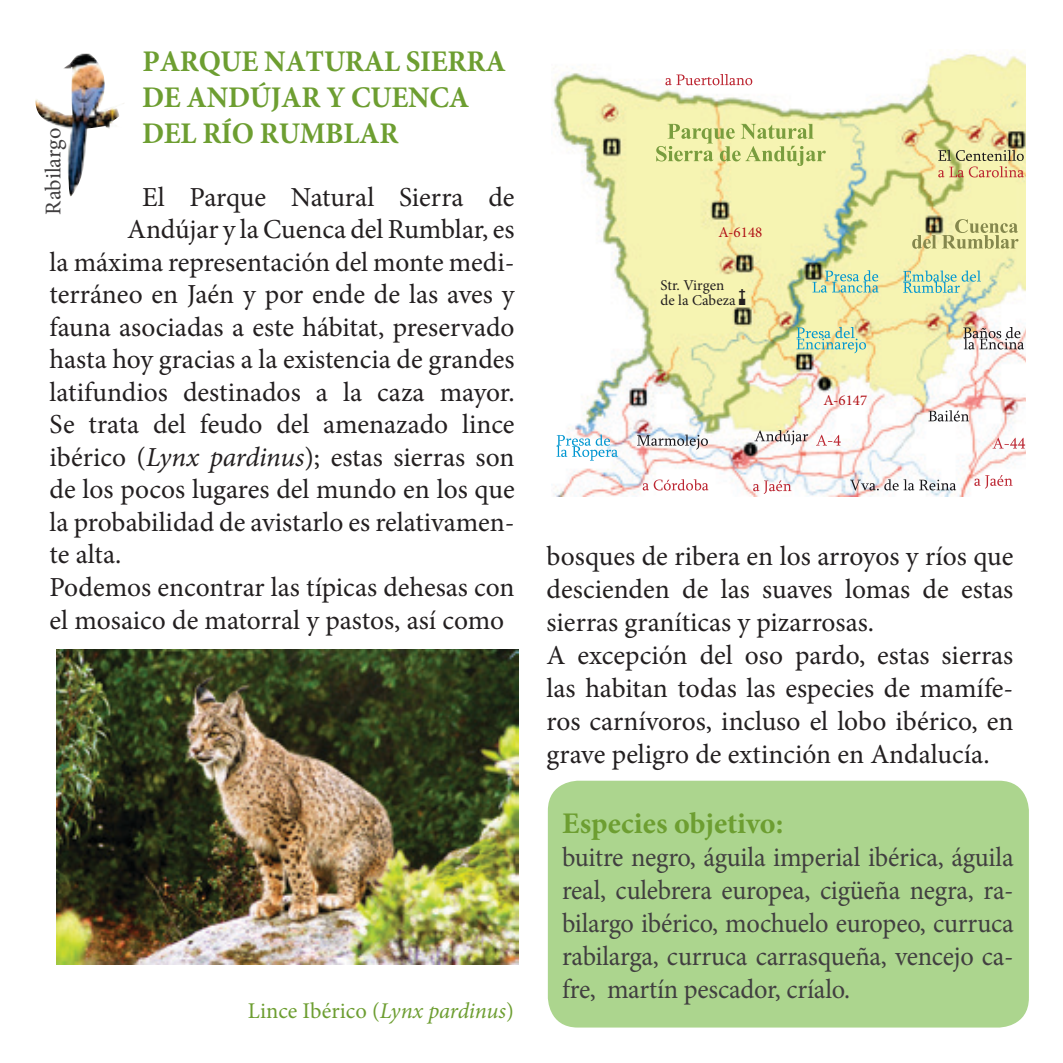
<style>
.page{position:relative;width:1063px;height:1063px;background:#fff}
.page>*{position:absolute;margin:0;border:0;box-sizing:border-box;transform-origin:0 0}
.t1{font:700 30px/36px "Minion Pro";letter-spacing:-.01em;color:#6d9e31}
.t2{font:27.5px/33px "Minion Pro";color:#231f20}
.t3{font:27.5px/33px "Minion Pro";letter-spacing:-.01em;color:#413f40;text-align:justify;scale:.96 1}
.t4{font:22.5px "Minion Pro";color:#6d9e31}
.t5{font:22.5px "Minion Pro";letter-spacing:-.01em;color:#413f40}
.t6{font:15px/15px "Minion Pro";color:#231f20}
.t7{font:15px "Minion Pro";color:#b11116}
.s1{font-style:italic}
.s2{font-family:"ESRINIMA City Graphic PT";font-size:30px}
</style>
<div class="page">
<img style="left:35px;top:53px;width:89px;height:143px">
<img style="left:57px;top:649px;width:461px;height:315px">
<img style="left:553px;top:51px;width:472px;height:446px">
<img style="left:667px;top:124px;width:147px;height:15px">
<img style="left:955px;top:219px;width:63px;height:14px">
<img style="left:754px;top:430px;width:52px;height:11px">
<img style="left:928px;top:410px;width:41px;height:12px">
<img style="left:850px;top:479px;width:95px;height:11px">
<img style="left:963px;top:327px;width:51px;height:11px">
<img style="left:938px;top:150px;width:78px;height:11px">
<img style="left:637px;top:434px;width:71px;height:12px">
<img style="left:676px;top:74px;width:70px;height:11px">
<img style="left:654px;top:479px;width:47px;height:11px">
<img style="left:949px;top:166px;width:64px;height:11px">
<img style="left:993px;top:438px;width:32px;height:11px">
<img style="left:816px;top:435px;width:25px;height:11px">
<img style="left:825px;top:270px;width:53px;height:11px">
<img style="left:557px;top:434px;width:53px;height:12px">
<img style="left:903px;top:270px;width:78px;height:12px">
<img style="left:796px;top:327px;width:59px;height:11px">
<img style="left:764px;top:480px;width:27px;height:14px">
<img style="left:985px;top:475px;width:28px;height:14px">
<div style="left:548px;top:781px;width:481px;height:247px;background:#acd58e;border-radius:30px"></div>
<p class="t1" style="left:142px;top:43px;width:365px">PARQUE NATURAL SIERRA<br>DE ANDÚJAR Y CUENCA<br>DEL RÍO RUMBLAR</p>
<p class="t5" style="left:38px;top:215px;width:88px;rotate:-90deg">Rabilargo</p>
<p class="t2" style="left:142px;top:181px;width:374px">El Parque Natural Sierra de</p>
<p class="t2" style="left:127px;top:213px;width:389px">Andújar y la Cuenca del Rumblar, es</p>
<p class="t2" style="left:50px;top:246px;width:467px">la máxima representación del monte medi-</p>
<p class="t2" style="left:50px;top:278px;width:466px">terráneo en Jaén y por ende de las aves y</p>
<p class="t2" style="left:50px;top:311px;width:467px">fauna asociadas a este hábitat, preservado</p>
<p class="t2" style="left:50px;top:343px;width:467px">hasta hoy gracias a la existencia de grandes</p>
<p class="t2" style="left:50px;top:376px;width:466px">latifundios destinados a la caza mayor.</p>
<p class="t2" style="left:50px;top:408px;width:467px">Se trata del feudo del amenazado lince</p>
<p class="t2" style="left:50px;top:441px;width:467px">ibérico (<span class="s1">Lynx pardinus</span>); estas sierras son</p>
<p class="t2" style="left:50px;top:473px;width:467px">de los pocos lugares del mundo en los que</p>
<p class="t2" style="left:50px;top:506px;width:466px">la probabilidad de avistarlo es relativamen-</p>
<p class="t2" style="left:50px;top:538px;width:73px">te alta.</p>
<p class="t2" style="left:50px;top:571px;width:467px">Podemos encontrar las típicas dehesas con</p>
<p class="t2" style="left:50px;top:604px;width:456px">el mosaico de matorral y pastos, así como</p>
<p class="t4" style="left:248px;top:995px;width:267px">Lince Ibérico (<span class="s1">Lynx pardinus</span>)</p>
<p class="t7" style="left:719px;top:222px;width:45px">A-6148</p>
<p class="t6" style="left:660px;top:278px;width:86px">Str. Virgen<br>de la Cabeza <span class="s2">0</span></p>
<p class="t7" style="left:823px;top:390px;width:45px">A-6147</p>
<p class="t2" style="left:547px;top:540px;width:468px">bosques de ribera en los arroyos y ríos que descienden de las suaves lomas de estas sierras graníticas y pizarrosas.<br>A excepción del oso pardo, estas sierras las habitan todas las especies de mamífe&shy;ros carnívoros, incluso el lobo ibérico, en grave peligro de extinción en Andalucía.</p>
<p class="t1" style="left:562px;top:805px;width:223px">Especies objetivo:</p>
<p class="t3" style="left:562px;top:840px;width:472px">buitre negro, águila imperial ibérica, águila real, culebrera europea, cigüeña negra, ra&shy;bilargo ibérico, mochuelo europeo, curruca rabilarga, curruca carrasqueña, vencejo ca&shy;fre, martín pescador, críalo.</p>
</div>
